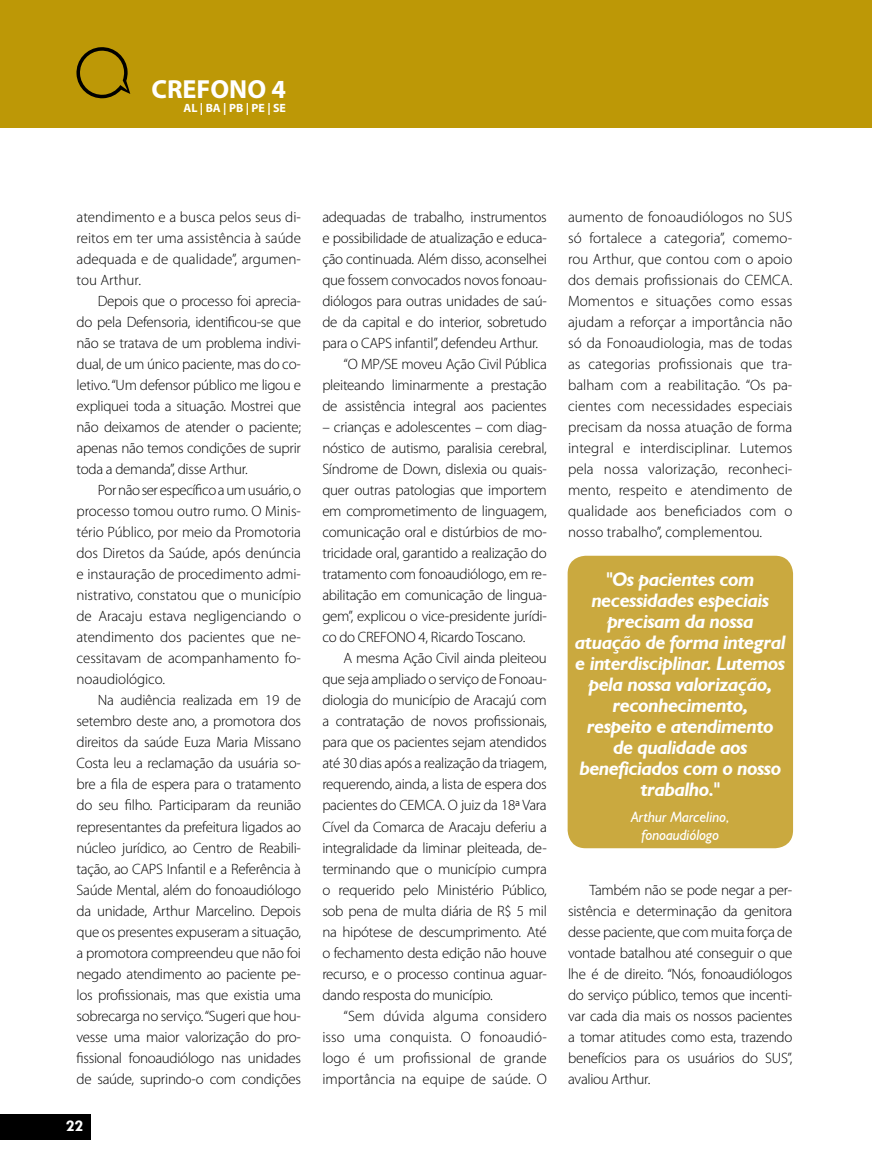
<style>
.page{position:relative;width:872px;height:1170px;background:#fff}
.page>*{position:absolute;margin:0;border:0;box-sizing:border-box;transform-origin:0 0}
.t1{font:700 26.25px "Myriad Pro";color:#fff}
.t2{font:italic 700 19.5px/21px "Humanist 521 BT";letter-spacing:-.02em;color:#fff;text-align:center}
.t3{font:700 16.5px "Tw Cen";color:#fff}
.t4{font:300 15px/21px "Myriad Pro";letter-spacing:-.02em;color:#000;text-align:justify}
.t5{font:italic 15px/18px "Humanist 521 BT";letter-spacing:-.01em;color:#fff;text-align:center}
.t6{font:700 12px "Myriad Pro";color:#fff}
</style>
<div class="page">
<div style="left:0;top:0;width:872px;height:127px;background:#bd9806"></div>
<svg style="left:76px;top:47px;width:54px;height:51px"></svg>
<div style="left:0;top:1114px;width:90px;height:25px;background:#000"></div>
<div style="left:567px;top:555px;width:226px;height:293px;background:#caa93f;border-radius:18px"></div>
<h1 class="t1" style="left:151px;top:72px;width:136px">CREFONO 4</h1>
<p class="t6" style="left:183px;top:100px;width:104px">AL | BA | PB | PE | SE</p>
<p class="t4" style="left:77px;top:207px;width:226px">atendimento e a busca pelos seus di&shy;reitos em ter uma assistência à saúde adequada e de qualidade”, argumen&shy;tou Arthur.</p>
<p class="t4" style="left:77px;top:291px;width:226px;text-indent:21px">Depois que o processo foi aprecia&shy;do pela Defensoria, identificou-se que não se tratava de um problema indivi&shy;dual, de um único paciente, mas do co&shy;letivo. “Um defensor público me ligou e expliquei toda a situação. Mostrei que não deixamos de atender o paciente; apenas não temos condições de suprir toda a demanda”, disse Arthur.</p>
<p class="t4" style="left:77px;top:480px;width:226px;text-indent:21px">Por não ser específico a um usuário, o processo tomou outro rumo. O Minis&shy;tério Público, por meio da Promotoria dos Diretos da Saúde, após denúncia e instauração de procedimento admi&shy;nistrativo, constatou que o município de Aracaju estava negligenciando o atendimento dos pacientes que ne&shy;cessitavam de acompanhamento fo&shy;noaudiológico.</p>
<p class="t4" style="left:77px;top:690px;width:226px;text-indent:21px">Na audiência realizada em 19 de setembro deste ano, a promotora dos direitos da saúde Euza Maria Missano Costa leu a reclamação da usuária so&shy;bre a fila de espera para o tratamento do seu filho. Participaram da reunião representantes da prefeitura ligados ao núcleo jurídico, ao Centro de Reabili&shy;tação, ao CAPS Infantil e a Referência à Saúde Mental, além do fonoaudiólogo da unidade, Arthur Marcelino. Depois que os presentes expuseram a situação, a promotora compreendeu que não foi negado atendimento ao paciente pe&shy;los profissionais, mas que existia uma sobrecarga no serviço. “Sugeri que hou&shy;vesse uma maior valorização do pro&shy;fissional fonoaudiólogo nas unidades de saúde, suprindo-o com condições</p>
<p class="t3" style="left:66px;top:1116px;width:19px">22</p>
<p class="t4" style="left:322px;top:207px;width:226px">adequadas de trabalho, instrumentos</p>
<p class="t4" style="left:322px;top:228px;width:226px">e possibilidade de atualização e educa-</p>
<p class="t4" style="left:322px;top:249px;width:226px">ção continuada. Além disso, aconselhei</p>
<p class="t4" style="left:322px;top:270px;width:226px">que fossem convocados novos fonoau-</p>
<p class="t4" style="left:322px;top:291px;width:226px">diólogos para outras unidades de saú-</p>
<p class="t4" style="left:322px;top:312px;width:226px">de da capital e do interior, sobretudo</p>
<p class="t4" style="left:322px;top:333px;width:217px">para o CAPS infantil”, defendeu Arthur.</p>
<p class="t4" style="left:343px;top:354px;width:205px">“O MP/SE moveu Ação Civil Pública</p>
<p class="t4" style="left:322px;top:375px;width:226px">pleiteando liminarmente a prestação</p>
<p class="t4" style="left:322px;top:396px;width:226px">de assistência integral aos pacientes</p>
<p class="t4" style="left:322px;top:417px;width:226px">– crianças e adolescentes – com diag&shy;nóstico de autismo, paralisia cerebral, Síndrome de Down, dislexia ou quais&shy;quer outras patologias que importem em comprometimento de linguagem, comunicação oral e distúrbios de mo&shy;tricidade oral, garantido a realização do tratamento com fonoaudiólogo, em re&shy;abilitação em comunicação de lingua&shy;gem”, explicou o vice-presidente jurídi&shy;co do CREFONO 4, Ricardo Toscano.</p>
<p class="t4" style="left:322px;top:648px;width:226px;text-indent:21px">A mesma Ação Civil ainda pleiteou que seja ampliado o serviço de Fonoau&shy;diologia do município de Aracajú com a contratação de novos profissionais, para que os pacientes sejam atendidos até 30 dias após a realização da triagem, requerendo, ainda, a lista de espera dos pacientes do CEMCA. O juiz da 18ª Vara Cível da Comarca de Aracaju deferiu a integralidade da liminar pleiteada, de&shy;terminando que o município cumpra o requerido pelo Ministério Público, sob pena de multa diária de R$ 5 mil na hipótese de descumprimento. Até o fechamento desta edição não houve recurso, e o processo continua aguar&shy;dando resposta do município.</p>
<p class="t4" style="left:322px;top:1005px;width:226px;text-indent:21px">“Sem dúvida alguma considero isso uma conquista. O fonoaudió&shy;logo é um profissional de grande importância na equipe de saúde. O</p>
<p class="t4" style="left:568px;top:207px;width:226px">aumento de fonoaudiólogos no SUS só fortalece a categoria”, comemo&shy;rou Arthur, que contou com o apoio dos demais profissionais do CEMCA.<br>Momentos e situações como essas ajudam a reforçar a importância não só da Fonoaudiologia, mas de todas as categorias profissionais que tra&shy;balham com a reabilitação. “Os pa&shy;cientes com necessidades especiais precisam da nossa atuação de forma integral e interdisciplinar. Lutemos pela nossa valorização, reconheci&shy;mento, respeito e atendimento de qualidade aos beneficiados com o nosso trabalho”, complementou.</p>
<h2 class="t2" style="left:575px;top:568px;width:212px">"Os pacientes com necessidades especiais precisam da nossa atuação de forma integral e interdisciplinar. Lutemos pela nossa valorização, reconhecimento,<br>respeito e atendimento de qualidade aos beneficiados com o nosso trabalho."</h2>
<p class="t5" style="left:631px;top:807px;width:100px">Arthur Marcelino, fonoaudiólogo</p>
<p class="t4" style="left:568px;top:879px;width:226px;text-indent:21px">Também não se pode negar a per&shy;sistência e determinação da genitora desse paciente, que com muita força de vontade batalhou até conseguir o que lhe é de direito. “Nós, fonoaudiólogos do serviço público, temos que incenti&shy;var cada dia mais os nossos pacientes a tomar atitudes como esta, trazendo benefícios para os usuários do SUS”, avaliou Arthur.</p>
</div>
